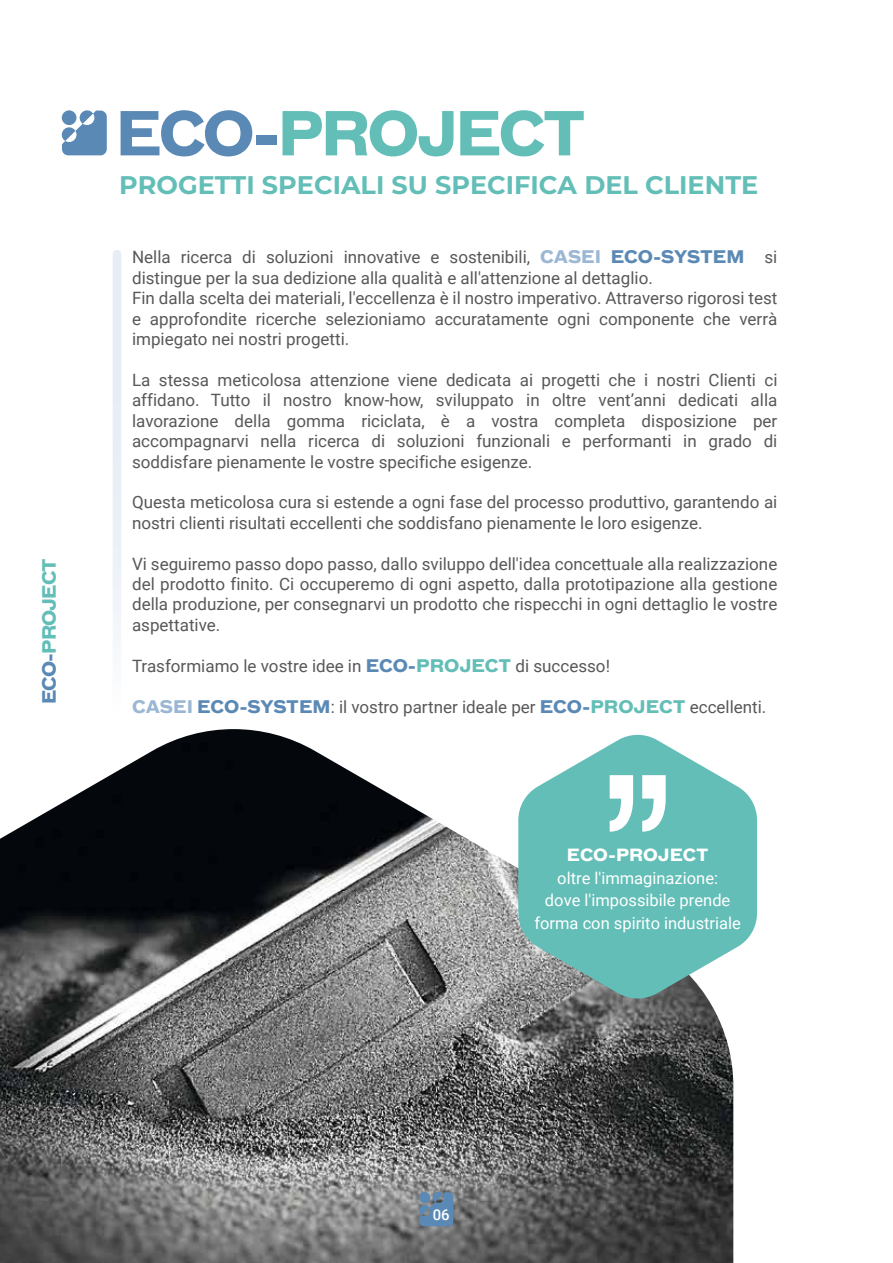
<style>
.page{position:relative;width:893px;height:1263px;background:#fff}
.page>*{position:absolute;margin:0;border:0;box-sizing:border-box;transform-origin:0 0}
.t1{font:700 58.65px "Bau";letter-spacing:-.045em;color:#62beb7}
.t2{font:700 25.5px "Montserrat";color:#62beb7}
.t3{font:700 18px "Bau";letter-spacing:-.045em;color:#62beb7}
.t4{font:16.95px/20.4px "Roboto";color:#58585a}
.t5{font:16.5px/22.5px "Roboto";color:#fff;text-align:center}
.t6{font:700 16.5px "Bau";color:#fff}
.t7{font:500 14.85px "Roboto";color:#fff}
.s1{color:#5b89b5}
.s2{font-family:"Bau";font-weight:700;color:#9bb7d4}
.s3{font-family:"Bau";font-weight:700;color:#5b89b5}
.s4{font-family:"Bau";font-weight:700;color:#62beb7}
</style>
<div class="page">
<img style="left:0;top:729px;width:733px;height:534px">
<svg style="left:62px;top:110px;width:45px;height:45px;background:#799ec2"></svg>
<svg style="left:419px;top:1192px;width:34px;height:34px"></svg>
<svg style="left:113px;top:250px;width:8px;height:392px"></svg>
<svg style="left:518px;top:733px;width:239px;height:267px;fill:#62beb7"></svg>
<svg style="left:610px;top:775px;width:56px;height:57px"></svg>
<p class="t3" style="left:37px;top:704px;width:147px;rotate:-90deg"><span class="s1">ECO-</span>PROJECT</p>
<h1 class="t1" style="left:116px;top:93px;width:472px"><span class="s1">ECO-</span>PROJECT</h1>
<h2 class="t2" style="left:119px;top:167px;width:641px">PROGETTI SPECIALI SU SPECIFICA DEL CLIENTE</h2>
<p class="t4" style="left:132px;top:247px;width:647px">Nella ricerca di soluzioni innovative e sostenibili, <span class="s2">CASEI</span> <span class="s3">ECO-SYSTEM</span> si distingue per la sua dedizione alla qualità e all'attenzione al dettaglio.<br>Fin dalla scelta dei materiali, l'eccellenza è il nostro imperativo. Attraverso rigorosi test e approfondite ricerche selezioniamo accuratamente ogni componente che verrà impiegato nei nostri progetti.</p>
<p class="t4" style="left:132px;top:369px;width:647px;text-align:justify">La stessa meticolosa attenzione viene dedicata ai progetti che i nostri Clienti ci affidano. Tutto il nostro know-how, sviluppato in oltre vent’anni dedicati alla lavorazione della gomma riciclata, è a vostra completa disposizione per accompagnarvi nella ricerca di soluzioni funzionali e performanti in grado di soddisfare pienamente le vostre specifiche esigenze.</p>
<p class="t4" style="left:132px;top:492px;width:647px">Questa meticolosa cura si estende a ogni fase del processo produttivo, garantendo ai nostri clienti risultati eccellenti che soddisfano pienamente le loro esigenze.</p>
<p class="t4" style="left:132px;top:553px;width:647px;text-align:justify">Vi seguiremo passo dopo passo, dallo sviluppo dell'idea concettuale alla realizzazione del prodotto finito. Ci occuperemo di ogni aspetto, dalla prototipazione alla gestione della produzione, per consegnarvi un prodotto che rispecchi in ogni dettaglio le vostre aspettative.</p>
<p class="t4" style="left:132px;top:655px;width:479px">Trasformiamo le vostre idee in <span class="s3">ECO-</span><span class="s4">PROJECT</span> di successo!</p>
<p class="t4" style="left:132px;top:696px;width:636px"><span class="s2">CASEI</span> <span class="s3">ECO-SYSTEM</span>: il vostro partner ideale per <span class="s3">ECO-</span><span class="s4">PROJECT</span> eccellenti.</p>
<p class="t6" style="left:567px;top:844px;width:143px">ECO-PROJECT</p>
<p class="t5" style="left:534px;top:866px;width:208px">oltre l'immaginazione:<br>dove l'impossibile prende forma con spirito industriale</p>
<p class="t7" style="left:433px;top:1204px;width:18px">06</p>
</div>
